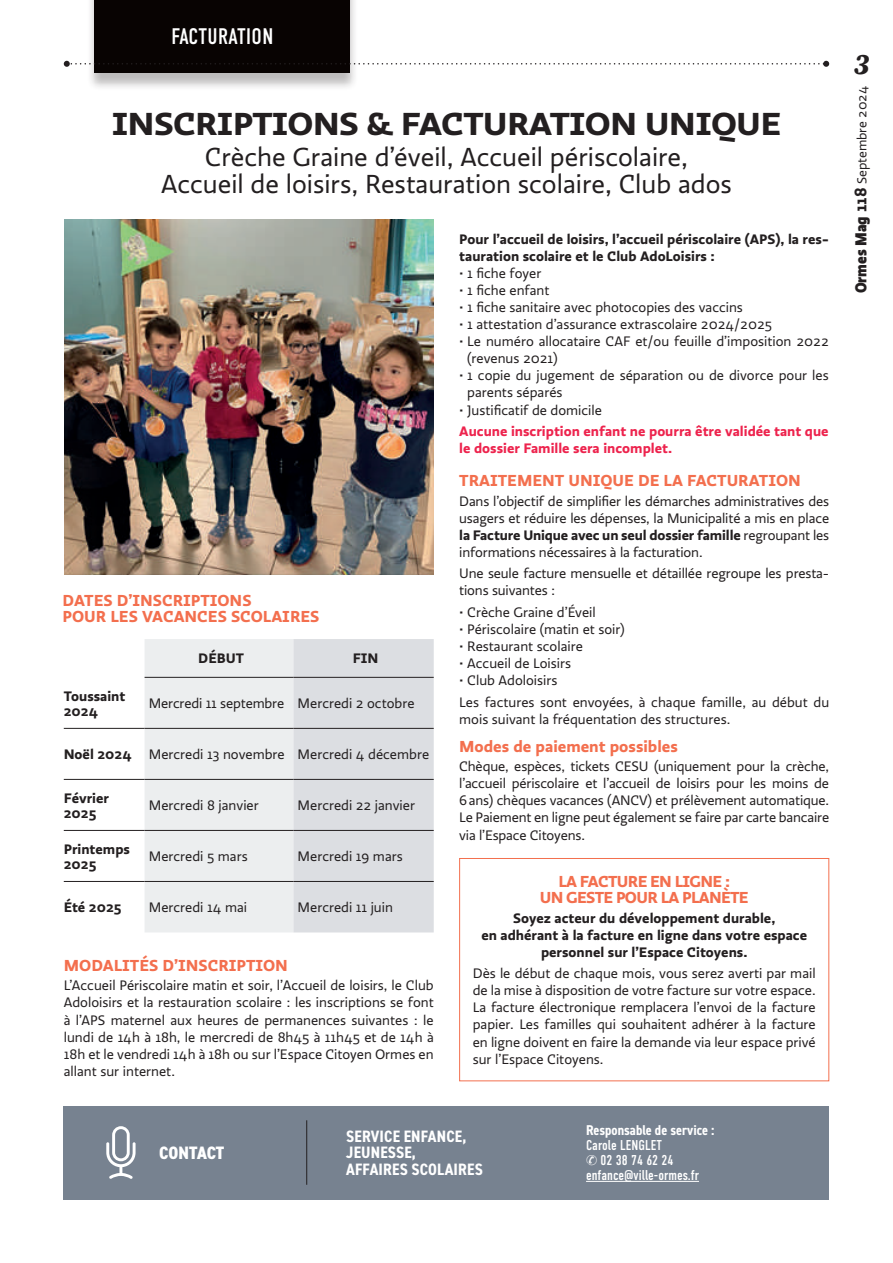
<style>
.page{position:relative;width:893px;height:1263px;background:#fff}
.page>*{position:absolute;margin:0;border:0;box-sizing:border-box;transform-origin:0 0}
.t1{font:700 33px "Ratio";letter-spacing:-.02em;color:#231f20;scale:1.07 1}
.t2{font:italic 30px "Source Serif Variable";color:#231f20}
.t3{font:27px/27px "Ratio";color:#231f20;text-align:center}
.t4{font:22.5px "DIN Condensed";letter-spacing:.015em;color:#fff}
.t5{font:800 condensed 18px "DIN2014";letter-spacing:-.005em;color:#fff}
.t6{font:700 16.5px/16.5px "Ratio";color:#f36f4e}
.t7{font:700 condensed 16.5px/16.5px "DIN2014";letter-spacing:.01em;color:#fff}
.t8{font:700 16.5px/16.5px "Ratio";letter-spacing:-.04em;color:#f36f4e;text-align:center}
.t9{font:14.25px/17.1px "Ratio";color:#231f20;text-align:justify}
.t10{font:700 14.25px/15px "Ratio";color:#231f20}
.t11{font:700 14.25px/17.1px "Ratio";color:#ed234d}
.t12{font:14.25px "DIN Condensed";color:#fff}
.t13{font:700 condensed 14.25px "DIN2014";color:#fff}
.t14{font:13.5px "Ratio";color:#231f20}
.s1{font-weight:700}
.s2{font-family:"Ratio Display";font-weight:800;font-size:16.5px}
.s3{font-weight:700;font-size:16.5px}
</style>
<div class="page">
<div style="left:87px;top:0;width:271px;height:91px;background:#231f20;opacity:.3"></div>
<div style="left:95px;top:0;width:255px;height:72px;background:#080302"></div>
<svg style="left:64px;top:61px;width:765px;height:6px"></svg>
<svg style="left:145px;top:639px;width:289px;height:293px;background:#e3e5e8"></svg>
<hr style="left:64px;top:728px;width:81px;height:1px;background:#231f20">
<hr style="left:145px;top:728px;width:148px;height:1px;background:#231f20">
<hr style="left:293px;top:728px;width:141px;height:1px;background:#231f20">
<hr style="left:64px;top:779px;width:81px;height:1px;background:#231f20">
<hr style="left:145px;top:779px;width:148px;height:1px;background:#231f20">
<hr style="left:293px;top:779px;width:141px;height:1px;background:#231f20">
<hr style="left:64px;top:830px;width:81px;height:1px;background:#231f20">
<hr style="left:145px;top:830px;width:148px;height:1px;background:#231f20">
<hr style="left:293px;top:830px;width:141px;height:1px;background:#231f20">
<hr style="left:64px;top:881px;width:81px;height:1px;background:#231f20">
<hr style="left:145px;top:881px;width:148px;height:1px;background:#231f20">
<hr style="left:293px;top:881px;width:141px;height:1px;background:#231f20">
<hr style="left:145px;top:677px;width:148px;height:1px;background:#231f20">
<hr style="left:293px;top:677px;width:141px;height:1px;background:#231f20">
<div style="left:459px;top:858px;width:370px;height:223px;border:1px solid #f36f4e"></div>
<img style="left:64px;top:219px;width:370px;height:355px">
<div style="left:64px;top:1106px;width:765px;height:93px;background:#778290"></div>
<hr style="left:586px;top:1181px;width:113px;height:1px;background:#fff">
<svg style="left:106px;top:1126px;width:30px;height:53px"></svg>
<hr style="left:306px;top:1120px;width:1px;height:65px;background:#231f20">
<h3 class="t4" style="left:171px;top:24px;width:103px">FACTURATION</h3>
<h1 class="t1" style="left:112px;top:102px;width:627px">INSCRIPTIONS &amp; FACTURATION UNIQUE</h1>
<h3 class="t3" style="left:161px;top:144px;width:572px">Crèche Graine d’éveil, Accueil périscolaire,<br>Accueil de loisirs, Restauration scolaire, Club ados</h3>
<p class="t6" style="left:63px;top:591px;width:258px">DATES D’INSCRIPTIONS<br>POUR LES VACANCES SCOLAIRES</p>
<p class="t10" style="left:198px;top:651px;width:47px">DÉBUT</p>
<p class="t10" style="left:353px;top:651px;width:27px">FIN</p>
<p class="t10" style="left:64px;top:688px;width:63px">Toussaint<br>2024</p>
<p class="t9" style="left:149px;top:695px;width:267px">Mercredi 11 septembre Mercredi 2 octobre</p>
<p class="t9" style="left:64px;top:746px;width:367px"><span class="s1">Noël 2024</span> Mercredi 13 novembre Mercredi 4 décembre</p>
<p class="t10" style="left:64px;top:790px;width:47px">Février<br>2025</p>
<p class="t9" style="left:149px;top:797px;width:111px">Mercredi 8 janvier</p>
<p class="t9" style="left:298px;top:797px;width:119px">Mercredi 22 janvier</p>
<p class="t10" style="left:64px;top:841px;width:68px">Printemps<br>2025</p>
<p class="t9" style="left:149px;top:848px;width:100px">Mercredi 5 mars</p>
<p class="t9" style="left:298px;top:848px;width:107px">Mercredi 19 mars</p>
<p class="t10" style="left:64px;top:900px;width:59px">Été 2025</p>
<p class="t9" style="left:149px;top:899px;width:100px">Mercredi 14 mai</p>
<p class="t9" style="left:298px;top:899px;width:97px">Mercredi 11 juin</p>
<p class="t6" style="left:64px;top:957px;width:226px">MODALITÉS D’INSCRIPTION</p>
<p class="t9" style="left:64px;top:977px;width:371px">L’Accueil Périscolaire matin et soir, l’Accueil de loisirs, le Club Adoloisirs et la restauration scolaire : les inscriptions se font à l’APS maternel aux heures de permanences suivantes : le lundi de 14h à 18h, le mercredi de 8h45 à 11h45 et de 14h à 18h et le vendredi 14h à 18h ou sur l’Espace Citoyen Ormes en allant sur internet.</p>
<p class="t10" style="left:459px;top:230px;width:371px;line-height:17.1px">Pour l’accueil de loisirs, l’accueil périscolaire (APS), la res&shy;tauration scolaire et le Club AdoLoisirs :</p>
<p class="t9" style="left:459px;top:265px;width:84px">• 1 fiche foyer</p>
<p class="t9" style="left:459px;top:282px;width:92px">• 1 fiche enfant</p>
<p class="t9" style="left:459px;top:299px;width:285px">• 1 fiche sanitaire avec photocopies des vaccins</p>
<p class="t9" style="left:459px;top:316px;width:314px">• 1 attestation d’assurance extrascolaire 2024/2025</p>
<p class="t9" style="left:467px;top:333px;width:363px;text-indent:-8px">• Le numéro allocataire CAF et/ou feuille d’imposition 2022 (revenus 2021)</p>
<p class="t9" style="left:467px;top:367px;width:363px;text-indent:-8px">• 1 copie du jugement de séparation ou de divorce pour les parents séparés</p>
<p class="t9" style="left:459px;top:401px;width:144px">• Justificatif de domicile</p>
<p class="t11" style="left:459px;top:422px;width:371px">Aucune inscription enfant ne pourra être validée tant que le dossier Famille sera incomplet.</p>
<p class="t6" style="left:459px;top:472px;width:343px">TRAITEMENT UNIQUE DE LA FACTURATION</p>
<p class="t9" style="left:459px;top:492px;width:371px">Dans l’objectif de simplifier les démarches administratives des usagers et réduire les dépenses, la Municipalité a mis en place <span class="s1">la Facture Unique avec un seul dossier famille</span> regroupant les informations nécessaires à la facturation.</p>
<p class="t9" style="left:459px;top:565px;width:371px">Une seule facture mensuelle et détaillée regroupe les presta&shy;tions suivantes :</p>
<p class="t9" style="left:459px;top:604px;width:138px">• Crèche Graine d’Éveil</p>
<p class="t9" style="left:459px;top:621px;width:167px">• Périscolaire (matin et soir)</p>
<p class="t9" style="left:459px;top:638px;width:125px">• Restaurant scolaire</p>
<p class="t9" style="left:459px;top:655px;width:113px">• Accueil de Loisirs</p>
<p class="t9" style="left:459px;top:670px;width:371px;line-height:21.3px">• Club Adoloisirs<br>Les factures sont envoyées, à chaque famille, au début du</p>
<p class="t9" style="left:459px;top:710px;width:273px">mois suivant la fréquentation des structures.</p>
<p class="t6" style="left:459px;top:738px;width:220px">Modes de paiement possibles</p>
<p class="t9" style="left:459px;top:758px;width:371px">Chèque, espèces, tickets CESU (uniquement pour la crèche, l’accueil périscolaire et l’accueil de loisirs pour les moins de 6ans) chèques vacances (ANCV) et prélèvement automatique.<br>Le Paiement en ligne peut également se faire par carte bancaire via l’Espace Citoyens.</p>
<p class="t8" style="left:540px;top:873px;width:210px">LA FACTURE EN LIGNE :<br>UN GESTE POUR LA PLANÈTE</p>
<p class="t10" style="left:481px;top:909px;width:327px;line-height:17.1px;text-align:center">Soyez acteur du développement durable,<br>en adhérant à la facture en ligne dans votre espace personnel sur l’Espace Citoyens.</p>
<p class="t9" style="left:473px;top:965px;width:344px">Dès le début de chaque mois, vous serez averti par mail de la mise à disposition de votre facture sur votre espace.<br>La facture électronique remplacera l’envoi de la facture papier. Les familles qui souhaitent adhérer à la facture en ligne doivent en faire la demande via leur espace privé sur l’Espace Citoyens.</p>
<p class="t5" style="left:159px;top:1140px;width:67px">CONTACT</p>
<p class="t7" style="left:346px;top:1127px;width:138px">SERVICE ENFANCE,<br>JEUNESSE,<br>AFFAIRES SCOLAIRES</p>
<p class="t13" style="left:586px;top:1120px;width:130px">Responsable de service :</p>
<p class="t12" style="left:586px;top:1137px;width:77px">Carole LENGLET</p>
<p class="t12" style="left:601px;top:1152px;width:74px">02 38 74 62 24</p>
<p class="t12" style="left:586px;top:1167px;width:114px">enfance@ville-ormes.fr</p>
<h2 class="t2" style="left:853px;top:44px;width:18px">3</h2>
<p class="t14" style="left:854px;top:293px;width:209px;rotate:-90deg"><span class="s2">Ormes Mag</span> <span class="s3">118</span> Septembre 2024</p>
</div>
